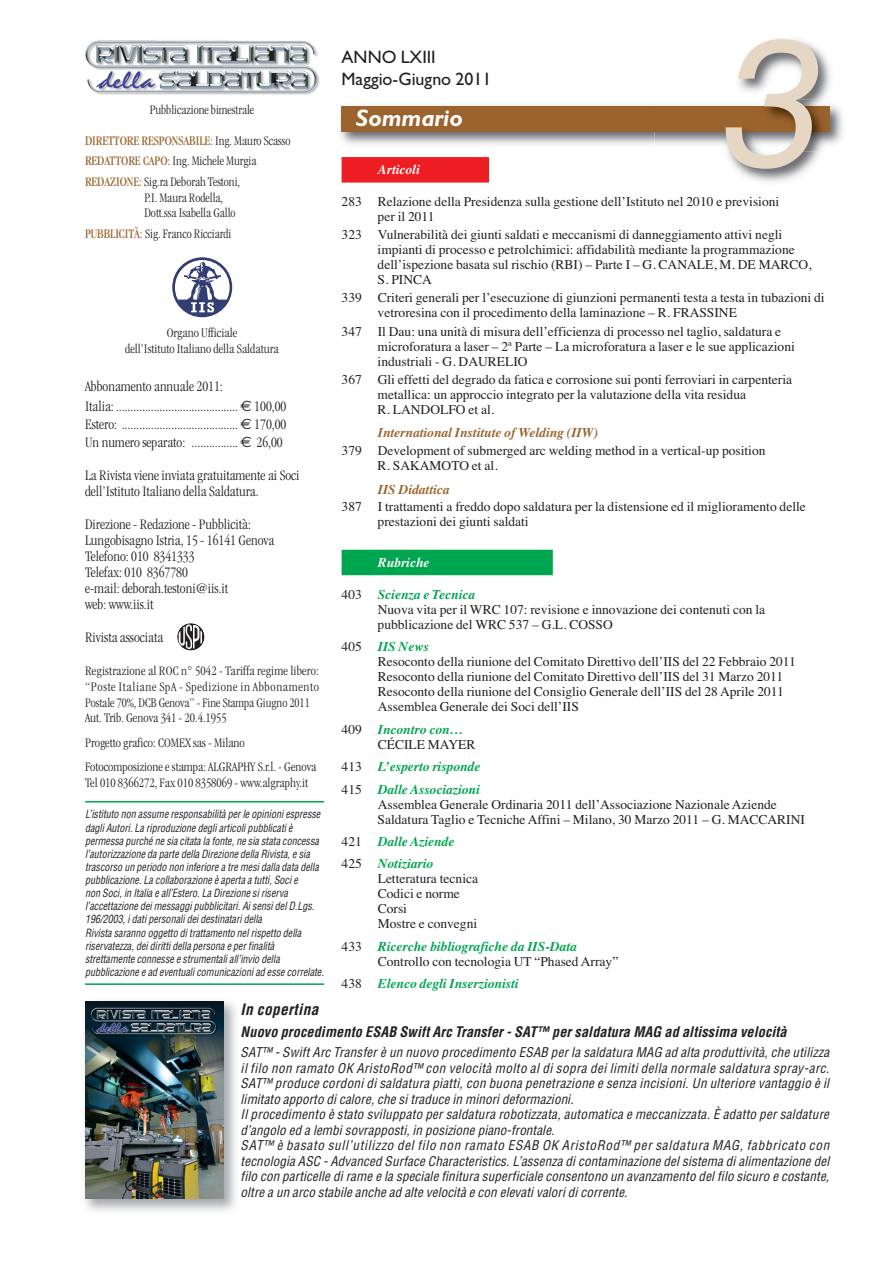
<style>
.page{position:relative;width:893px;height:1263px;background:#fff}
.page>*{position:absolute;margin:0;border:0;box-sizing:border-box;transform-origin:0 0}
.t1{font:italic 180px "Helvetica Neue";color:#e6d6c4}
.t2{font:italic 700 24px "Gill Sans";color:#fff}
.t3{font:18px/21.6px "Gill Sans";color:#231f20}
.t4{font:italic 700 condensed 15.3px "Helvetica";color:#231f20}
.t5{font:300 condensed 15px/15.9px "Garamond";color:#231f20}
.t6{font:italic 700 condensed 14.25px "Helvetica";letter-spacing:.01em;color:#231f20}
.t7{font:13.5px/15px "Times";color:#231f20}
.t8{font:300 condensed 13.5px/15.9px "Garamond";color:#231f20}
.t9{font:300 condensed 13.5px/20.2px "Garamond";color:#231f20;scale:.96 1}
.t10{font:italic 700 13.5px/22.5px "Times";color:#00a54f}
.t11{font:italic 700 13.5px "Times";color:#fff}
.t12{font:italic condensed 13.2px/15.6px "Helvetica";letter-spacing:.02em;color:#231f20}
.t13{font:italic condensed 11.1px/13px "Helvetica";color:#231f20;scale:.9 1}
.s1{font-weight:400;color:#9b642e}
.s2{font-family:"Euro Sans";font-weight:400;font-stretch:normal}
.s3{font-weight:700;font-style:italic;color:#9b642e}
.s4{font-weight:700;font-style:italic;color:#00a54f}
.s5{font-weight:400;font-style:normal;color:#231f20}
</style>
<div class="page">
<img style="left:85px;top:1001px;width:151px;height:210px">
<img style="left:85px;top:1001px;width:138px;height:197px">
<img style="left:340px;top:105px;width:315px;height:40px">
<div style="left:342px;top:106px;width:487px;height:26px;background:#9b642e"></div>
<img style="left:85px;top:40px;width:235px;height:55px">
<svg style="left:172px;top:257px;width:60px;height:60px"></svg>
<svg style="left:175px;top:260px;width:55px;height:55px"></svg>
<svg style="left:177px;top:262px;width:50px;height:53px"></svg>
<svg style="left:177px;top:623px;width:27px;height:27px"></svg>
<svg style="left:179px;top:624px;width:23px;height:25px"></svg>
<hr style="left:85px;top:801px;width:239px;height:1px;background:#00a54f">
<hr style="left:85px;top:983px;width:239px;height:2px;background:#00a54f">
<img style="left:727px;top:39px;width:104px;height:143px">
<img style="left:655px;top:99px;width:188px;height:53px">
<img style="left:655px;top:106px;width:174px;height:26px">
<div style="left:342px;top:157px;width:147px;height:26px;background:#ee1d23"></div>
<div style="left:342px;top:550px;width:211px;height:25px;background:#00a54f"></div>
<p class="t9" style="left:150px;top:101px;width:110px">Pubblicazione bimestrale</p>
<p class="t9" style="left:85px;top:132px;width:215px"><span class="s1">DIRETTORE RESPONSABILE:</span> Ing. Mauro Scasso<br><span class="s1">REDATTORE CAPO:</span> Ing. Michele Murgia<br><span class="s1">REDAZIONE:</span> Sig.ra Deborah Testoni,</p>
<p class="t9" style="left:144px;top:190px;width:97px;line-height:15.9px">P.I. Maura Rodella,<br>Dott.ssa Isabella Gallo</p>
<p class="t9" style="left:85px;top:224px;width:154px"><span class="s1">PUBBLICITÀ:</span> Sig. Franco Ricciardi</p>
<p class="t8" style="left:125px;top:325px;width:155px;text-align:center">Organo Ufficiale<br>dell’Istituto Italiano della Saldatura</p>
<p class="t5" style="left:85px;top:377px;width:203px;line-height:20.2px">Abbonamento annuale 2011:<br>Italia: .......................................... <span class="s2">€</span> 100,00</p>
<p class="t5" style="left:85px;top:416px;width:203px;line-height:18px">Estero: ........................................ <span class="s2">€</span> 170,00<br>Un numero separato: ................ <span class="s2">€</span> 26,00</p>
<p class="t5" style="left:85px;top:468px;width:216px">La Rivista viene inviata gratuitamente ai Soci dell’Istituto Italiano della Saldatura.</p>
<p class="t5" style="left:85px;top:517px;width:191px">Direzione - Redazione - Pubblicità:<br>Lungobisagno Istria, 15 - 16141 Genova<br>Telefono: 010 8341333<br>Telefax: 010 8367780<br>e-mail: deborah.testoni@iis.it<br>web: www.iis.it</p>
<p class="t5" style="left:85px;top:630px;width:80px">Rivista associata</p>
<p class="t8" style="left:85px;top:663px;width:235px">Registrazione al ROC n° 5042 - Tariffa regime libero: “Poste Italiane SpA - Spedizione in Abbonamento Postale 70%, DCB Genova” - Fine Stampa Giugno 2011<br>Aut. Trib. Genova 341 - 20.4.1955</p>
<p class="t8" style="left:85px;top:731px;width:233px;line-height:24.5px">Progetto grafico: COMEX sas - Milano<br>Fotocomposizione e stampa: ALGRAPHY S.r.l. - Genova</p>
<p class="t8" style="left:85px;top:776px;width:225px">Tel 010 8366272, Fax 010 8358069 - www.algraphy.it</p>
<p class="t13" style="left:85px;top:809px;width:269px">L’istituto non assume responsabilità perle opinioniespresse dagliAutori.La riproduzione degliarticolipubblicatiè permessa purché ne sia citata la fonte,ne sia stata concessa l’autorizzazione da parte della Direzione della Rivista,e sia trascorso un periodo non inferiore a tre mesidalla data della pubblicazione.La collaborazione è aperta a tutti,Socie<br>non Soci,in Italia e all’Estero.La Direzione siriserva l’accettazione deimessaggipubblicitari.AisensidelD.Lgs.<br>196/2003,idatipersonalideidestinataridella<br>Rivista saranno oggetto ditrattamento nelrispetto della riservatezza,deidirittidella persona e perfinalità strettamente connesse e strumentaliall’invio della pubblicazione e ad eventualicomunicazioniad esse correlate.</p>
<p class="t1" style="left:725px;top:38px;width:102px">3</p>
<p class="t3" style="left:342px;top:48px;width:151px">ANNO LXIII<br>Maggio-Giugno 2011</p>
<p class="t2" style="left:356px;top:110px;width:109px">Sommario</p>
<p class="t11" style="left:378px;top:165px;width:44px">Articoli</p>
<p class="t7" style="left:378px;top:195px;width:403px;text-indent:-36px">283 Relazione della Presidenza sulla gestione dell’Istituto nel 2010 e previsioni per il 2011</p>
<p class="t7" style="left:378px;top:228px;width:435px;text-indent:-36px">323 Vulnerabilità dei giunti saldati e meccanismi di danneggiamento attivi negli impianti di processo e petrolchimici: affidabilità mediante la programmazione dell’ispezione basata sul rischio (RBI) – Parte I – G. CANALE, M. DE MARCO, S. PINCA</p>
<p class="t7" style="left:378px;top:292px;width:448px;text-indent:-36px">339 Criteri generali per l’esecuzione di giunzioni permanenti testa a testa in tubazioni di vetroresina con il procedimento della laminazione – R. FRASSINE</p>
<p class="t7" style="left:378px;top:325px;width:419px;text-indent:-36px">347 Il Dau: una unità di misura dell’efficienza di processo nel taglio, saldatura e microforatura a laser – 2ª Parte – La microforatura a laser e le sue applicazioni industriali - G. DAURELIO</p>
<p class="t7" style="left:378px;top:373px;width:416px;text-indent:-36px">367 Gli effetti del degrado da fatica e corrosione sui ponti ferroviari in carpenteria metallica: un approccio integrato per la valutazione della vita residua<br>R. LANDOLFO et al.</p>
<p class="t7" style="left:342px;top:426px;width:425px;line-height:17.1px;text-indent:36px"><span class="s3">International Institute of Welding (IIW)<br></span>379 Development of submerged arc welding method in a vertical-up position</p>
<p class="t7" style="left:378px;top:454px;width:122px;line-height:24.6px">R. SAKAMOTO et al.<br><span class="s3">IIS Didattica</span></p>
<p class="t7" style="left:378px;top:500px;width:430px;text-indent:-36px">387 I trattamenti a freddo dopo saldatura per la distensione ed il miglioramento delle prestazioni dei giunti saldati</p>
<p class="t11" style="left:378px;top:557px;width:53px">Rubriche</p>
<p class="t7" style="left:378px;top:588px;width:389px;text-indent:-36px">403 <span class="s4">Scienza e Tecnica<br></span>Nuova vita per il WRC 107: revisione e innovazione dei contenuti con la pubblicazione del WRC 537 – G.L. COSSO</p>
<p class="t7" style="left:378px;top:640px;width:420px;text-indent:-36px">405 <span class="s4">IIS News<br></span>Resoconto della riunione del Comitato Direttivo dell’IIS del 22 Febbraio 2011<br>Resoconto della riunione del Comitato Direttivo dell’IIS del 31 Marzo 2011<br>Resoconto della riunione del Consiglio Generale dell’IIS del 28 Aprile 2011<br>Assemblea Generale dei Soci dell’IIS</p>
<p class="t7" style="left:378px;top:723px;width:99px;text-indent:-36px">409 <span class="s4">Incontro con…<br></span>CÉCILE MAYER</p>
<p class="t10" style="left:342px;top:756px;width:140px"><span class="s5">413</span> L’esperto risponde<br><span class="s5">415</span> Dalle Associazioni</p>
<p class="t7" style="left:378px;top:798px;width:429px">Assemblea Generale Ordinaria 2011 dell’Associazione Nazionale Aziende<br>Saldatura Taglio e Tecniche Affini – Milano, 30 Marzo 2011 – G. MACCARINI</p>
<p class="t10" style="left:342px;top:831px;width:114px"><span class="s5">421</span> Dalle Aziende<br><span class="s5">425</span> Notiziario</p>
<p class="t7" style="left:378px;top:873px;width:102px">Letteratura tecnica<br>Codici e norme<br>Corsi<br>Mostre e convegni</p>
<p class="t7" style="left:378px;top:940px;width:242px;text-indent:-36px">433 <span class="s4">Ricerche bibliografiche da IIS-Data<br></span>Controllo con tecnologia UT “Phased Array”</p>
<p class="t10" style="left:342px;top:974px;width:178px"><span class="s5">438</span> Elenco degli Inserzionisti</p>
<p class="t4" style="left:241px;top:1004px;width:82px">In copertina</p>
<p class="t6" style="left:241px;top:1026px;width:550px">Nuovo procedimento ESAB SwiftArc Transfer-SAT™ persaldatura MAG ad altissima velocità</p>
<p class="t12" style="left:241px;top:1045px;width:593px">SAT™ - SwiftArc Transfer è un nuovo procedimento ESAB per la saldatura MAG ad alta produttività,che utilizza ilfilo non ramato OK AristoRod™ con velocità molto aldisopra deilimitidella normale saldatura spray -arc.<br>SAT™ produce cordonidisaldatura piatti,con buona penetrazione e senza incisioni.Un ulteriore vantaggio è il limitato apporto dicalore,che sitraduce in minorideformazioni.<br>Ilprocedimento è stato sviluppato per saldatura robotizzata,automatica e meccanizzata.È adatto per saldature d’angolo ed a lembisovrapposti,in posizione piano-frontale.<br>SAT™ è basato sull’utilizzo del filo non ramato ESAB OK AristoRod™ per saldatura MAG, fabbricato con tecnologia ASC -Advanced Surface Characteristics.L’assenza dicontaminazione delsistema dialimentazione del filo con particelle dirame e la speciale finitura superficiale consentono un avanzamento delfilo sicuro e costante, oltre a un arco stabile anche ad alte velocità e con elevativaloridicorrente.</p>
</div>
